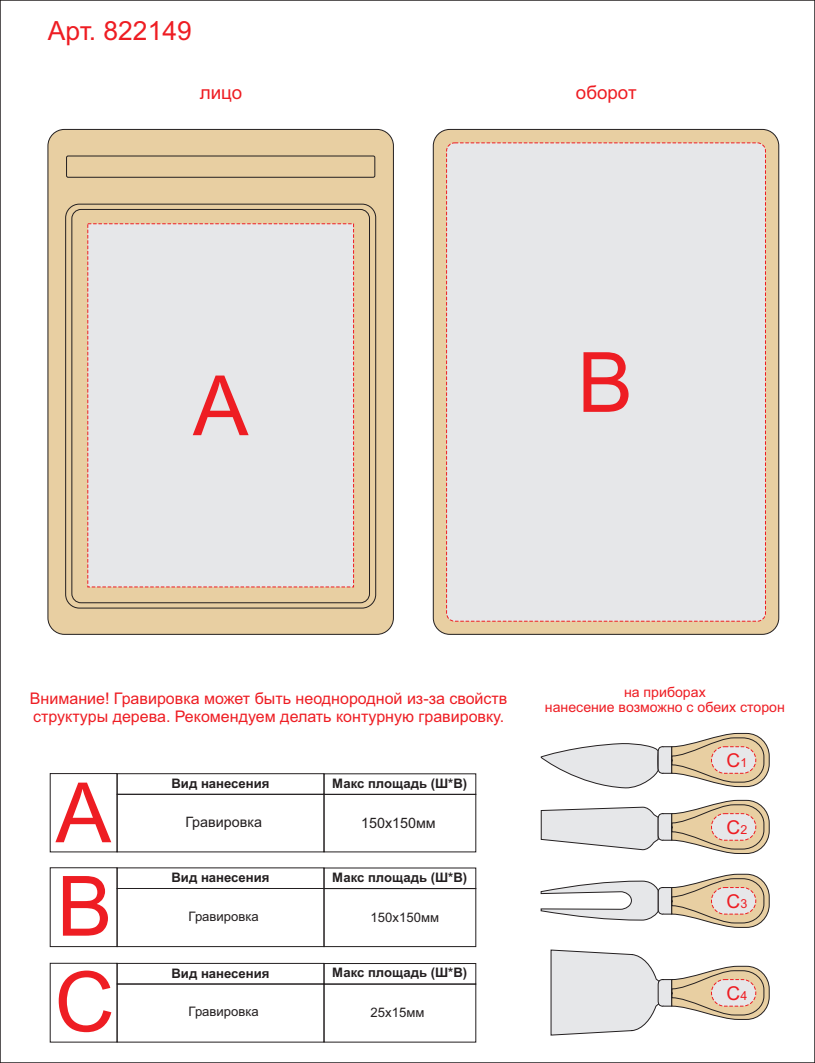
<style>
.page{position:relative;width:815px;height:1063px;background:#fff}
.page>*{position:absolute;margin:0;border:0;box-sizing:border-box;transform-origin:0 0}
.t1{font:83.31px/95.5px "Arial";color:#ee1d23}
.t2{font:26.44px "Arial";color:#ee1d23}
.t3{font:19.12px "Arial";color:#ee1d23}
.t4{font:18.75px "Arial";color:#ee1d23}
.t5{font:16px/17.9px "Arial";color:#ee1d23}
.t6{font:14.31px "Arial";color:#231f20}
.t7{font:14.12px/15.8px "Arial";color:#ee1d23;text-align:center}
.t8{font:700 13.12px "Arial";color:#231f20}
.t9{font:13.12px "Arial";color:#231f20}
.s1{font-size:12.44px}
</style>
<div class="page">
<div style="left:48px;top:129px;width:346px;height:506px;background:#e8cfa2;border:1px solid #231f20;border-radius:16px"></div>
<div style="left:433px;top:129px;width:346px;height:506px;background:#e8cfa2;border:1px solid #231f20;border-radius:16px"></div>
<div style="left:66px;top:156px;width:309px;height:21px;border:1px solid #231f20;border-radius:2px"></div>
<svg style="left:65px;top:204px;width:311px;height:404px"></svg>
<div style="left:87px;top:223px;width:267px;height:364px;background:#e6e7e9"></div>
<div style="left:446px;top:143px;width:320px;height:478px;background:#e6e7e9;border:1px dashed #ee1d23;border-radius:8px"></div>
<div style="left:117px;top:773px;width:207px;height:22px;border:1px solid #231f20"></div>
<div style="left:117px;top:794px;width:207px;height:58px;border:1px solid #231f20"></div>
<div style="left:324px;top:773px;width:152px;height:22px;border:1px solid #231f20"></div>
<div style="left:50px;top:773px;width:68px;height:79px;border:1px solid #231f20"></div>
<div style="left:117px;top:963px;width:207px;height:21px;border:1px solid #231f20"></div>
<div style="left:324px;top:963px;width:152px;height:22px;border:1px solid #231f20"></div>
<div style="left:50px;top:867px;width:68px;height:80px;border:1px solid #231f20"></div>
<div style="left:50px;top:963px;width:68px;height:80px;border:1px solid #231f20"></div>
<div style="left:117px;top:888px;width:207px;height:59px;border:1px solid #231f20"></div>
<div style="left:117px;top:984px;width:207px;height:59px;border:1px solid #231f20"></div>
<div style="left:324px;top:888px;width:152px;height:59px;border:1px solid #231f20"></div>
<div style="left:324px;top:984px;width:152px;height:59px;border:1px solid #231f20"></div>
<svg style="left:541px;top:800px;width:229px;height:54px"></svg>
<svg style="left:541px;top:874px;width:229px;height:54px"></svg>
<svg style="left:551px;top:950px;width:219px;height:85px"></svg>
<svg style="left:541px;top:733px;width:229px;height:55px"></svg>
<div style="left:711px;top:813px;width:45px;height:27px;background:#e6e7e9;border:1px dashed #ee1d23;border-radius:13px"></div>
<div style="left:711px;top:887px;width:45px;height:27px;background:#e6e7e9;border:1px dashed #ee1d23;border-radius:13px"></div>
<div style="left:711px;top:979px;width:45px;height:27px;background:#e6e7e9;border:1px dashed #ee1d23;border-radius:13px"></div>
<div style="left:711px;top:747px;width:45px;height:26px;background:#e6e7e9;border:1px dashed #ee1d23;border-radius:13px"></div>
<h2 class="t2" style="left:48px;top:21px;width:145px">Арт. 822149</h2>
<p class="t4" style="left:200px;top:85px;width:44px">лицо</p>
<p class="t4" style="left:576px;top:85px;width:62px">оборот</p>
<h1 class="t1" style="left:193px;top:366px;width:57px">А</h1>
<h1 class="t1" style="left:577px;top:343px;width:57px">В</h1>
<p class="t5" style="left:30px;top:691px;width:479px">Внимание! Гравировка может быть неоднородной из-за свойств структуры дерева. Рекомендуем делать контурную гравировку.</p>
<p class="t7" style="left:545px;top:685px;width:241px">на приборах<br>нанесение возможно с обеих сторон</p>
<h1 class="t1" style="left:56px;top:773px;width:57px">А</h1>
<p class="t8" style="left:171px;top:779px;width:100px">Вид нанесения</p>
<p class="t8" style="left:332px;top:778px;width:136px">Макс площадь (Ш*В)</p>
<p class="t6" style="left:185px;top:816px;width:78px">Гравировка</p>
<p class="t6" style="left:361px;top:818px;width:76px">150х150мм</p>
<h1 class="t1" style="left:55px;top:866px;width:62px">В<br>С</h1>
<p class="t8" style="left:171px;top:873px;width:100px">Вид нанесения</p>
<p class="t9" style="left:189px;top:911px;width:72px">Гравировка</p>
<p class="t8" style="left:171px;top:968px;width:100px">Вид нанесения</p>
<p class="t9" style="left:189px;top:1007px;width:72px">Гравировка</p>
<p class="t8" style="left:332px;top:872px;width:136px">Макс площадь (Ш*В)</p>
<p class="t9" style="left:371px;top:912px;width:70px">150х150мм</p>
<p class="t8" style="left:332px;top:968px;width:136px">Макс площадь (Ш*В)</p>
<p class="t9" style="left:371px;top:1008px;width:55px">25х15мм</p>
<p class="t3" style="left:727px;top:753px;width:22px">С<span class="s1">1</span></p>
<p class="t3" style="left:727px;top:820px;width:22px">С<span class="s1">2</span></p>
<p class="t3" style="left:727px;top:894px;width:22px">С<span class="s1">3</span></p>
<p class="t3" style="left:727px;top:986px;width:22px">С<span class="s1">4</span></p>
</div>
